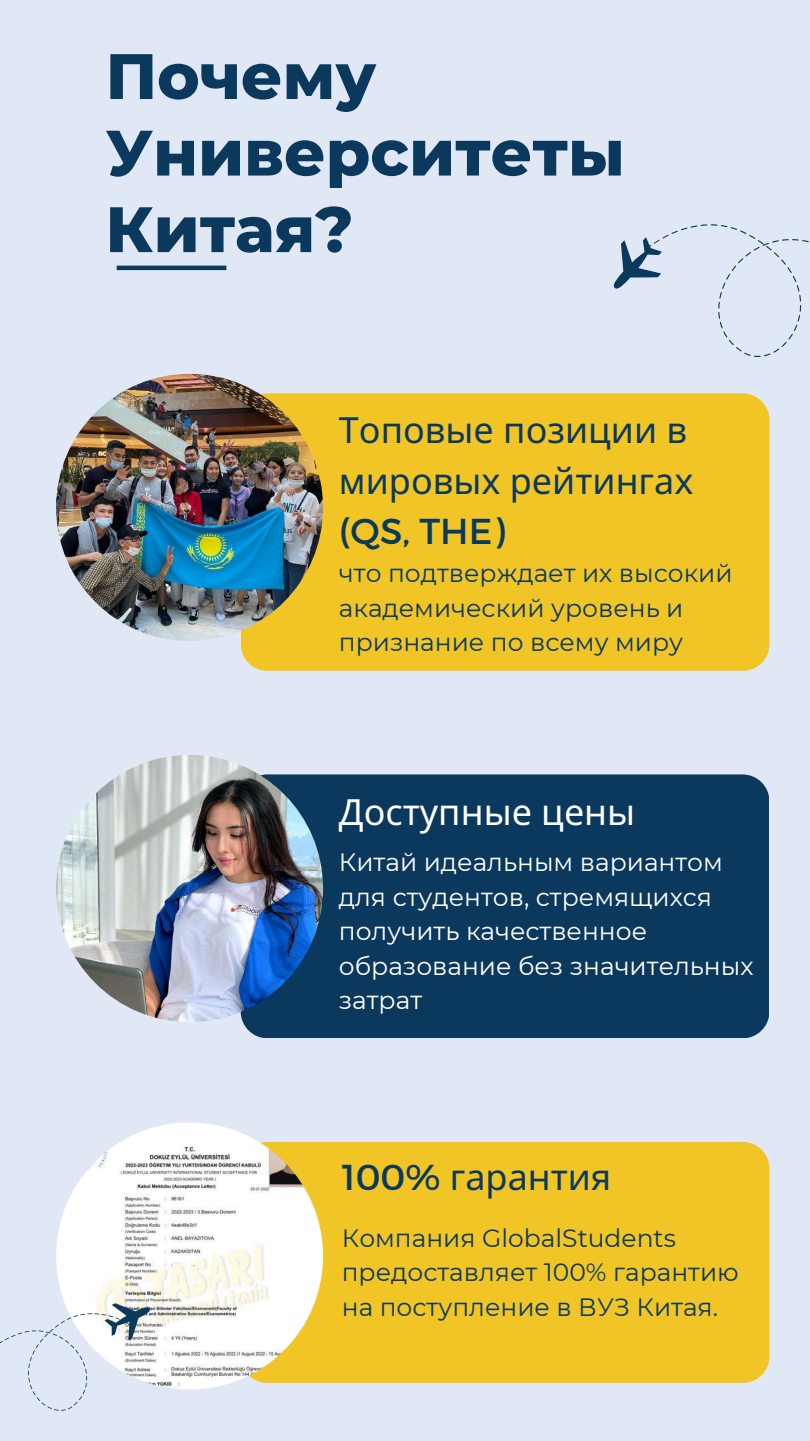
<style>
.page{position:relative;width:810px;height:1441px;background:#fff}
.page>*{position:absolute;margin:0;border:0;box-sizing:border-box;transform-origin:0 0}
.t1{font:800 64px/76.5px "Montserrat";color:#0b385d}
.t2{font:36px/50.2px "Noto Sans";color:#0b385d}
.t3{font:36px "Noto Sans";color:#fff}
.t4{font:36px "Montserrat";color:#0b385d}
.t5{font:25px/34.5px "Montserrat";color:#0b385d}
.t6{font:25px/34.5px "Montserrat";color:#fff}
.s1{font-family:"Montserrat"}
</style>
<div class="page">
<div style="left:0;top:0;width:810px;height:1440px;background:#dfe8f4"></div>
<div style="left:241px;top:393px;width:528px;height:277px;background:#f1c525;border-radius:27px"></div>
<img style="left:56px;top:374px;width:267px;height:267px;border-radius:50%">
<div style="left:241px;top:774px;width:528px;height:264px;background:#0b385d;border-radius:27px"></div>
<img style="left:56px;top:754px;width:267px;height:267px;border-radius:50%">
<div style="left:241px;top:1141px;width:528px;height:241px;background:#f1c525;border-radius:27px"></div>
<img style="left:56px;top:1122px;width:267px;height:267px;border-radius:50%">
<svg style="left:601px;top:224px;width:208px;height:176px"></svg>
<svg style="left:0;top:1272px;width:151px;height:139px"></svg>
<div style="left:117px;top:265px;width:109px;height:5px;background:#0b385d"></div>
<h1 class="t1" style="left:106px;top:38px;width:521px">Почему<br>Университеты<br>Китая?</h1>
<h2 class="t2" style="left:339px;top:404px;width:356px">Топовые позиции в мировых рейтингах</h2>
<h2 class="t4" style="left:339px;top:507px;width:167px">(QS, THE)</h2>
<p class="t5" style="left:339px;top:555px;width:395px">что подтверждает их высокий академический уровень и признание по всему миру</p>
<h2 class="t3" style="left:339px;top:786px;width:298px">Доступные цены</h2>
<p class="t6" style="left:339px;top:844px;width:416px">Китай идеальным вариантом для студентов, стремящихся получить качественное образование без значительных затрат</p>
<h2 class="t2" style="left:342px;top:1150px;width:271px"><span class="s1">100%</span> гарантия</h2>
<p class="t5" style="left:342px;top:1219px;width:399px">Компания GlobalStudents предоставляет 100% гарантию на поступление в ВУЗ Китая.</p>
</div>
